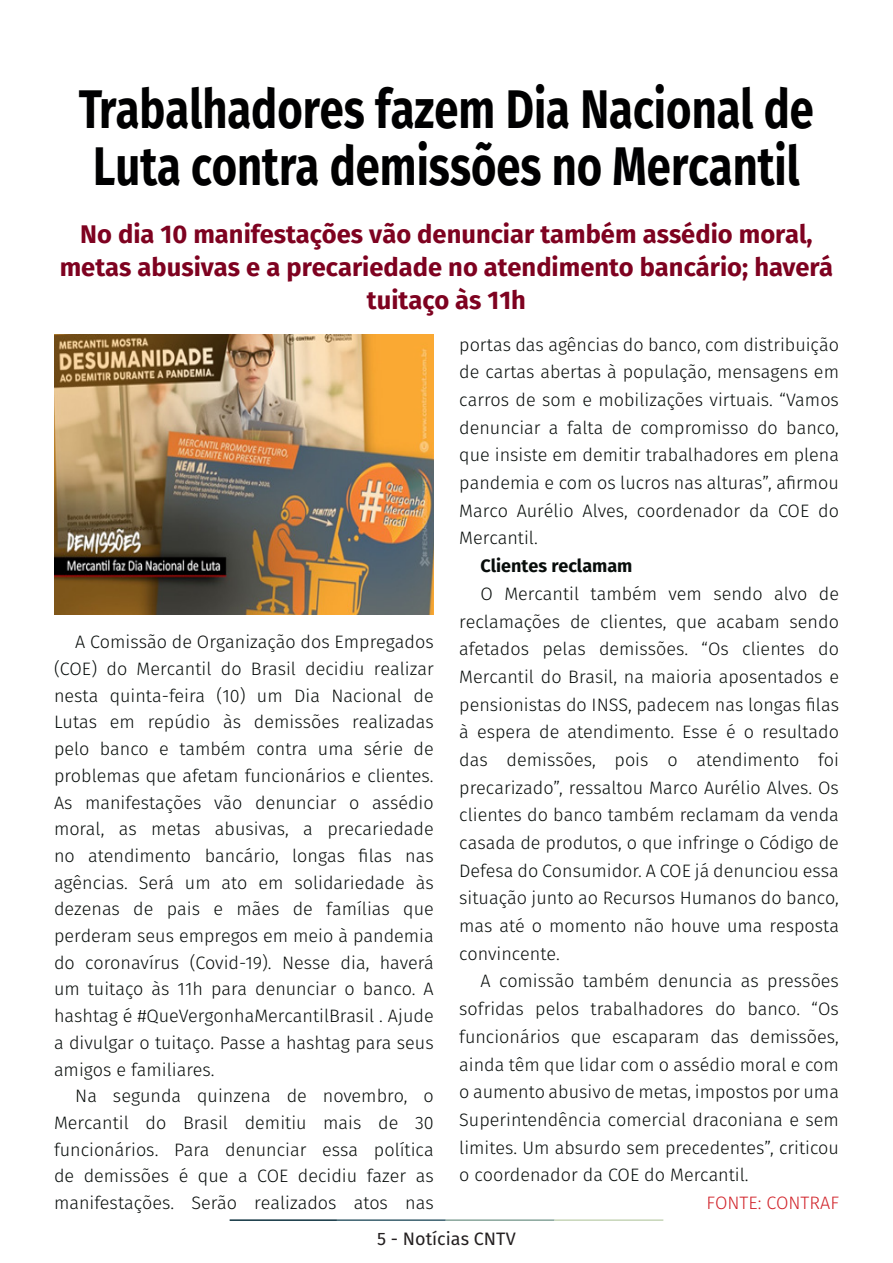
<style>
.page{position:relative;width:893px;height:1263px;background:#fff}
.page>*{position:absolute;margin:0;border:0;box-sizing:border-box;transform-origin:0 0}
.t1{font:700 54.3px/57px "Fira Sans";color:#000001;scale:.8 1}
.t2{font:700 25.5px/33px "Fira Sans";color:#7e0220;text-align:center}
.t3{font:300 18px/27.8px "Fira Sans";color:#080d0b;text-align:justify}
.t4{font:700 18px "Fira Sans";color:#080d0b}
.t5{font:18px "Fira Sans";color:#231f20}
.t6{font:300 18px "Fira Sans";color:#d1232a}
</style>
<div class="page">
<hr style="left:230px;top:1219px;width:107px;height:2px;background:#0e323f">
<hr style="left:337px;top:1219px;width:109px;height:2px;background:#3a5f6d">
<hr style="left:446px;top:1219px;width:109px;height:2px;background:#87a59a">
<hr style="left:555px;top:1219px;width:108px;height:2px;background:#c6d5b7">
<img style="left:54px;top:334px;width:380px;height:280px">
<p class="t1" style="left:79px;top:77px;width:920px">Trabalhadores fazem Dia Nacional de<br>Luta contra demissões no Mercantil</p>
<p class="t2" style="left:60px;top:216px;width:775px">No dia 10 manifestações vão denunciar também assédio moral, metas abusivas e a precariedade no atendimento bancário; haverá tuitaço às 11h</p>
<p class="t3" style="left:54px;top:629px;width:381px;line-height:26.7px;text-indent:21px">A Comissão de Organização dos Empregados (COE) do Mercantil do Brasil decidiu realizar nesta quinta-feira (10) um Dia Nacional de Lutas em repúdio às demissões realizadas pelo banco e também contra uma série de problemas que afetam funcionários e clientes.<br>As manifestações vão denunciar o assédio moral, as metas abusivas, a precariedade no atendimento bancário, longas filas nas agências. Será um ato em solidariedade às dezenas de pais e mães de famílias que perderam seus empregos em meio à pandemia do coronavírus (Covid-19). Nesse dia, haverá um tuitaço às 11h para denunciar o banco. A hashtag é #QueVergonhaMercantilBrasil . Ajude a divulgar o tuitaço. Passe a hashtag para seus amigos e familiares.</p>
<p class="t3" style="left:54px;top:1082px;width:381px;line-height:26.7px;text-indent:21px">Na segunda quinzena de novembro, o Mercantil do Brasil demitiu mais de 30 funcionários. Para denunciar essa política de demissões é que a COE decidiu fazer as manifestações. Serão realizados atos nas</p>
<p class="t3" style="left:459px;top:330px;width:381px">portas das agências do banco, com distribuição de cartas abertas à população, mensagens em carros de som e mobilizações virtuais. “Vamos denunciar a falta de compromisso do banco, que insiste em demitir trabalhadores em plena pandemia e com os lucros nas alturas”, afirmou Marco Aurélio Alves, coordenador da COE do Mercantil.</p>
<p class="t4" style="left:480px;top:551px;width:153px">Clientes reclamam</p>
<p class="t3" style="left:459px;top:580px;width:381px;text-indent:21px">O Mercantil também vem sendo alvo de reclamações de clientes, que acabam sendo afetados pelas demissões. “Os clientes do Mercantil do Brasil, na maioria aposentados e pensionistas do INSS, padecem nas longas filas à espera de atendimento. Esse é o resultado das demissões, pois o atendimento foi precarizado”, ressaltou Marco Aurélio Alves. Os clientes do banco também reclamam da venda casada de produtos, o que infringe o Código de Defesa do Consumidor. A COE já denunciou essa situação junto ao Recursos Humanos do banco, mas até o momento não houve uma resposta convincente.</p>
<p class="t3" style="left:459px;top:967px;width:381px;text-indent:21px">A comissão também denuncia as pressões sofridas pelos trabalhadores do banco. “Os funcionários que escaparam das demissões, ainda têm que lidar com o assédio moral e com o aumento abusivo de metas, impostos por uma Superintendência comercial draconiana e sem limites. Um absurdo sem precedentes”, criticou o coordenador da COE do Mercantil.</p>
<p class="t6" style="left:706px;top:1190px;width:134px">FONTE: CONTRAF</p>
<p class="t5" style="left:377px;top:1225px;width:140px">5 - Notícias CNTV</p>
</div>
